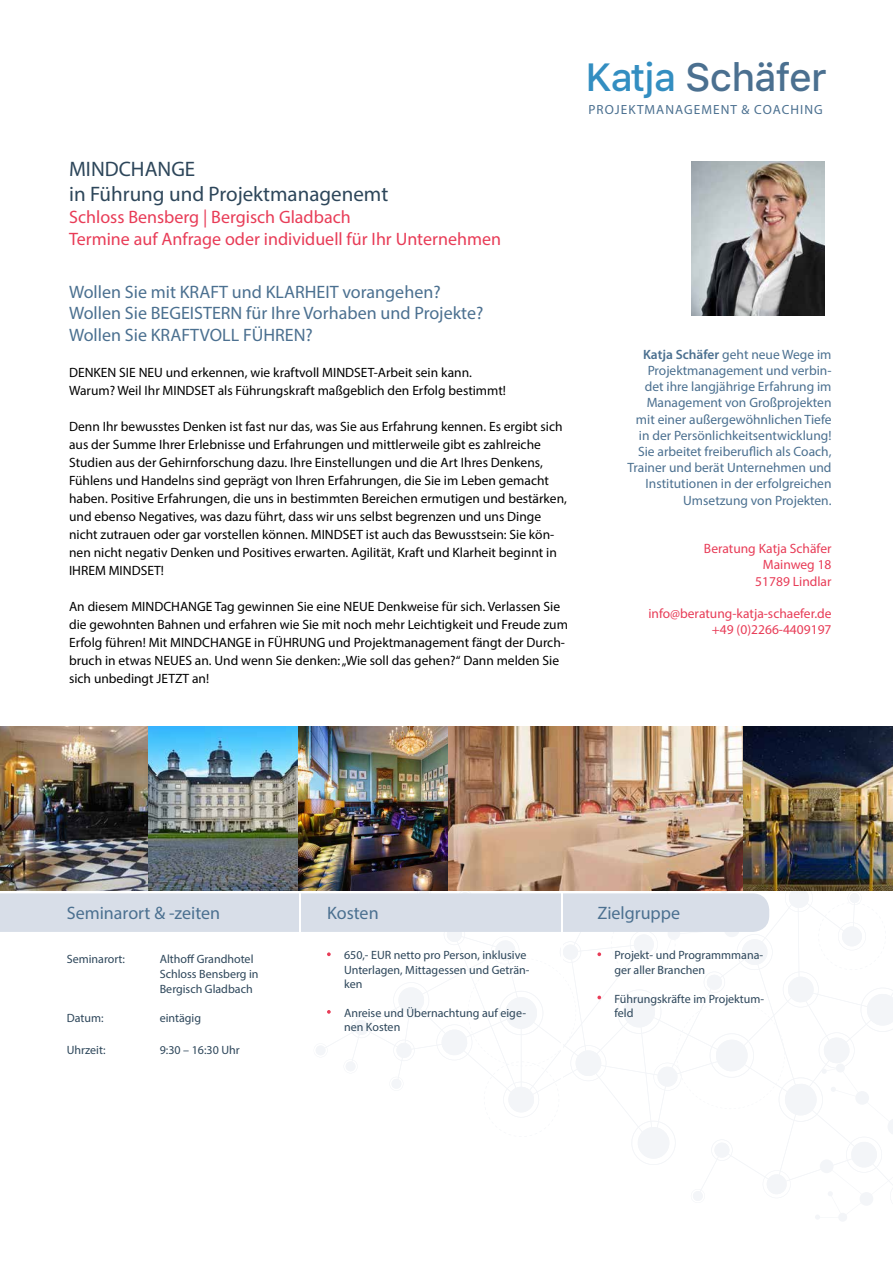
<style>
.page{position:relative;width:893px;height:1263px;background:#fff}
.page>*{position:absolute;margin:0;border:0;box-sizing:border-box;transform-origin:0 0}
.t1{font:500 39.15px "SF Pro Text";letter-spacing:-.02em;color:#4b7090}
.t2{font:21px/25.2px "Myriad Pro";color:#2d465a}
.t3{font:18px/21.6px "Myriad Pro";color:#4b7090}
.t4{font:18px/21.6px "Myriad Pro";color:#e83c57}
.t5{font:13.5px/18px "Myriad Pro";color:#000}
.t6{font:13.5px/16.2px "Myriad Pro";color:#4b7090;text-align:right}
.t7{font:13.5px/16.2px "Myriad Pro";color:#e83c57;text-align:right}
.t8{font:13.2px "Myriad Pro";letter-spacing:.08em;color:#4b7090}
.t9{font:12px/14.4px "Myriad Pro";color:#2d465a}
.s1{color:#338ec1}
.s2{font-weight:600}
</style>
<div class="page">
<svg style="left:632px;top:890px;width:261px;height:311px"></svg>
<svg style="left:818px;top:902px;width:68px;height:68px"></svg>
<svg style="left:815px;top:1063px;width:78px;height:158px"></svg>
<img style="left:691px;top:161px;width:134px;height:155px">
<svg style="left:0;top:890px;width:785px;height:247px"></svg>
<hr style="left:561px;top:881px;width:1px;height:245px;background:#fff">
<hr style="left:299px;top:881px;width:1px;height:245px;background:#fff">
<img style="left:0;top:726px;width:449px;height:164px">
<img style="left:449px;top:726px;width:444px;height:164px">
<h2 class="t2" style="left:69px;top:156px;width:321px">MINDCHANGE<br>in Führung und Projektmanagenemt</h2>
<h3 class="t4" style="left:69px;top:206px;width:433px">Schloss Bensberg | Bergisch Gladbach<br>Termine auf Anfrage oder individuell für Ihr Unternehmen</h3>
<h3 class="t3" style="left:69px;top:281px;width:416px">Wollen Sie mit KRAFT und KLARHEIT vorangehen?<br>Wollen Sie BEGEISTERN für Ihre Vorhaben und Projekte?<br>Wollen Sie KRAFTVOLL FÜHREN?</h3>
<p class="t5" style="left:69px;top:363px;width:438px">DENKEN SIE NEU und erkennen, wie kraftvoll MINDSET-Arbeit sein kann.<br>Warum? Weil Ihr MINDSET als Führungskraft maßgeblich den Erfolg bestimmt!</p>
<p class="t5" style="left:69px;top:417px;width:499px">Denn Ihr bewusstes Denken ist fast nur das, was Sie aus Erfahrung kennen. Es ergibt sich aus der Summe Ihrer Erlebnisse und Erfahrungen und mittlerweile gibt es zahlreiche Studien aus der Gehirnforschung dazu. Ihre Einstellungen und die Art Ihres Denkens, Fühlens und Handelns sind geprägt von Ihren Erfahrungen, die Sie im Leben gemacht haben. Positive Erfahrungen, die uns in bestimmten Bereichen ermutigen und bestärken, und ebenso Negatives, was dazu führt, dass wir uns selbst begrenzen und uns Dinge nicht zutrauen oder gar vorstellen können. MINDSET ist auch das Bewusstsein: Sie kön&shy;nen nicht negativ Denken und Positives erwarten. Agilität, Kraft und Klarheit beginnt in IHREM MINDSET!</p>
<p class="t5" style="left:69px;top:597px;width:500px">An diesem MINDCHANGE Tag gewinnen Sie eine NEUE Denkweise für sich. Verlassen Sie die gewohnten Bahnen und erfahren wie Sie mit noch mehr Leichtigkeit und Freude zum Erfolg führen! Mit MINDCHANGE in FÜHRUNG und Projektmanagement fängt der Durch&shy;bruch in etwas NEUES an. Und wenn Sie denken: „Wie soll das gehen?“ Dann melden Sie sich unbedingt JETZT an!</p>
<h1 class="t1" style="left:585px;top:49px;width:243px"><span class="s1">Katja</span> Schäfer</h1>
<p class="t8" style="left:588px;top:101px;width:236px">PROJEKTMANAGEMENT &amp; COACHING</p>
<p class="t6" style="left:627px;top:346px;width:206px"><span class="s2">Katja Schäfer</span> geht neue Wege im Projektmanagement und verbin&shy;det ihre langjährige Erfahrung im Management von Großprojekten mit einer außergewöhnlichen Tiefe in der Persönlichkeitsentwicklung!<br>Sie arbeitet freiberuflich als Coach, Trainer und berät Unternehmen und Institutionen in der erfolgreichen Umsetzung von Projekten.</p>
<p class="t7" style="left:704px;top:540px;width:129px">Beratung Katja Schäfer<br>Mainweg 18<br>51789 Lindlar</p>
<p class="t7" style="left:648px;top:605px;width:185px">info@beratung-katja-schaefer.de +49 (0)2266-4409197</p>
<h3 class="t3" style="left:67px;top:901px;width:155px">Seminarort &amp; -zeiten</h3>
<p class="t9" style="left:67px;top:951px;width:60px">Seminarort:</p>
<p class="t9" style="left:160px;top:951px;width:100px;line-height:15px">Althoff Grandhotel<br>Schloss Bensberg in<br>Bergisch Gladbach</p>
<p class="t9" style="left:67px;top:1010px;width:38px">Datum:</p>
<p class="t9" style="left:160px;top:1010px;width:43px">eintägig</p>
<p class="t9" style="left:67px;top:1043px;width:40px">Uhrzeit:</p>
<p class="t9" style="left:160px;top:1043px;width:82px">9:30 – 16:30 Uhr</p>
<h3 class="t3" style="left:327px;top:901px;width:53px">Kosten</h3>
<p class="t9" style="left:344px;top:948px;width:187px">650,- EUR netto pro Person, inklusive<br>Unterlagen, Mittagessen und Geträn&shy;ken</p>
<p class="t9" style="left:344px;top:1005px;width:183px">Anreise und Übernachtung auf eige&shy;nen Kosten</p>
<h3 class="t3" style="left:597px;top:901px;width:84px">Zielgruppe</h3>
<p class="t9" style="left:614px;top:948px;width:150px">Projekt- und Programmmana&shy;ger aller Branchen</p>
<p class="t9" style="left:614px;top:991px;width:151px">Führungskräfte im Projektum&shy;feld</p>
</div>
